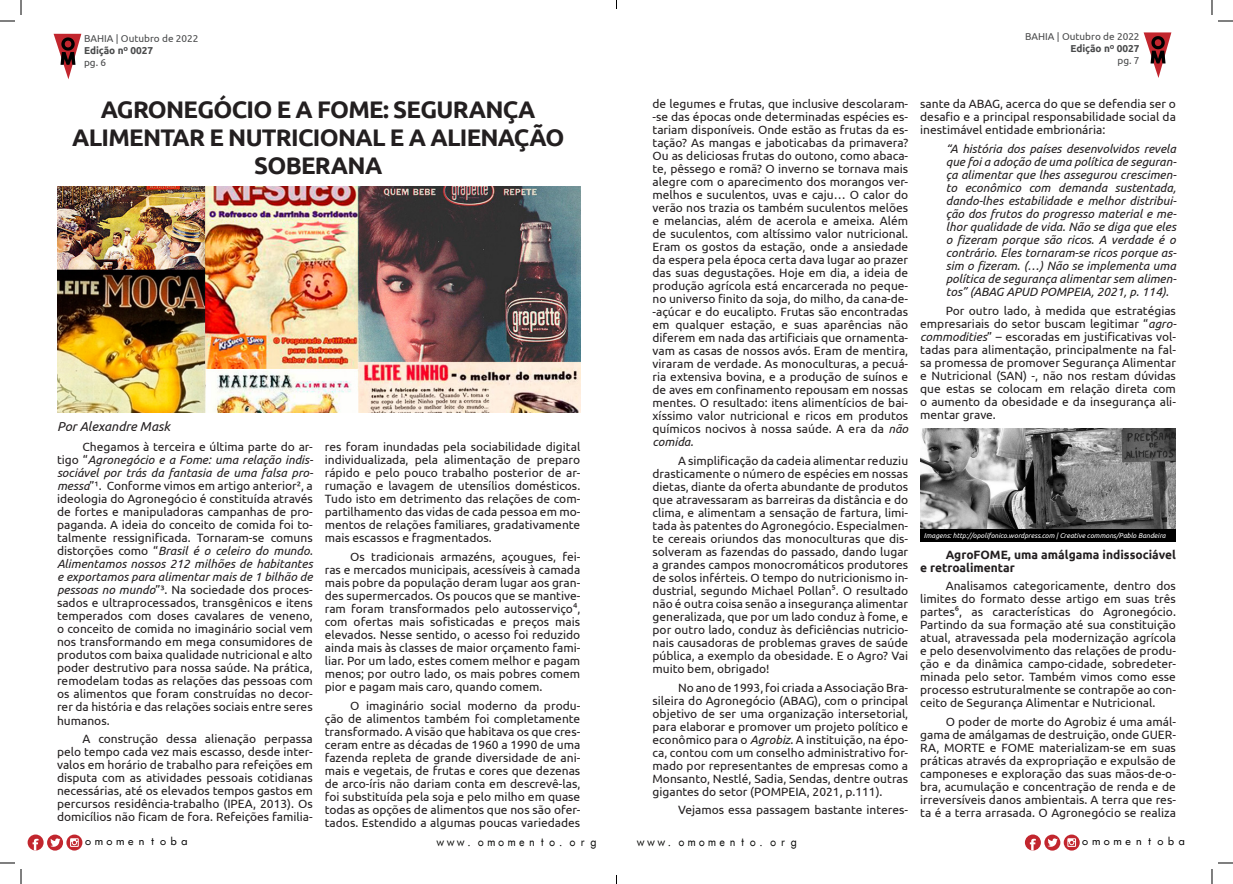
<style>
.page{position:relative;width:1233px;height:884px;background:#fff}
.page>*{position:absolute;margin:0;border:0;box-sizing:border-box;transform-origin:0 0}
.t1{font:700 24px/28px "Ubuntu";letter-spacing:-.03em;color:#231f20;text-align:center}
.t2{font:italic 13px "Ubuntu";color:#231f20}
.t3{font:12px/13px "Ubuntu";color:#231f20;text-align:justify}
.t4{font:italic 12px/13px "Ubuntu";color:#231f20;text-align:justify}
.t5{font:700 12px/13px "Ubuntu";color:#231f20}
.t6{font:11.6px "Futurist Fixed Width";color:#040503;scale:.88 1}
.t7{font:10.6px "Futurist Fixed Width";color:#000}
.t8{font:10px "Ubuntu";color:#494a4b}
.t9{font:700 10px "Ubuntu";color:#494a4b}
.t10{font:italic 7px "Ubuntu";color:#fff}
.s1{font-style:italic}
</style>
<div class="page">
<svg style="left:54px;top:34px;width:27px;height:45px"></svg>
<svg style="left:1143px;top:32px;width:28px;height:46px"></svg>
<svg style="left:1025px;top:834px;width:16px;height:16px"></svg>
<svg style="left:1044px;top:835px;width:16px;height:16px"></svg>
<svg style="left:1047px;top:838px;width:10px;height:9px"></svg>
<svg style="left:1063px;top:834px;width:16px;height:16px"></svg>
<svg style="left:1067px;top:838px;width:9px;height:9px"></svg>
<svg style="left:28px;top:834px;width:16px;height:16px"></svg>
<div style="left:47px;top:835px;width:16px;height:16px;background:#c2262e;border-radius:50%"></div>
<svg style="left:50px;top:838px;width:10px;height:9px"></svg>
<svg style="left:66px;top:834px;width:16px;height:16px"></svg>
<svg style="left:70px;top:838px;width:9px;height:9px"></svg>
<img style="left:57px;top:187px;width:523px;height:225px">
<div style="left:920px;top:528px;width:256px;height:14px;background:#000"></div>
<img style="left:920px;top:429px;width:256px;height:99px">
<svg style="left:1218px;top:20px;width:15px;height:2px"></svg>
<svg style="left:1218px;top:862px;width:15px;height:2px"></svg>
<svg style="left:0;top:0;width:22px;height:22px"></svg>
<svg style="left:0;top:862px;width:22px;height:22px"></svg>
<svg style="left:1211px;top:0;width:1px;height:15px"></svg>
<svg style="left:1211px;top:869px;width:1px;height:15px"></svg>
<p class="t8" style="left:84px;top:32px;width:116px">BAHIA | Outubro de 2022</p>
<p class="t9" style="left:84px;top:44px;width:71px">Edição nº 0027</p>
<p class="t8" style="left:84px;top:56px;width:24px">pg. 6</p>
<p class="t1" style="left:72px;top:95px;width:494px">AGRONEGÓCIO E A FOME: SEGURANÇA<br>ALIMENTAR E NUTRICIONAL E A ALIENAÇÃO<br>SOBERANA</p>
<p class="t2" style="left:57px;top:418px;width:115px">Por Alexandre Mask</p>
<p class="t3" style="left:57px;top:440px;width:258px;text-indent:26px">Chegamos à terceira e última parte do ar&shy;tigo “<span class="s1">Agronegócio e a Fome: uma relação indis&shy;sociável por trás da fantasia de uma falsa pro&shy;messa</span>”¹. Conforme vimos em artigo anterior², a ideologia do Agronegócio é constituída através de fortes e manipuladoras campanhas de pro&shy;paganda. A ideia do conceito de comida foi to&shy;talmente ressignificada. Tornaram-se comuns distorções como “<span class="s1">Brasil é o celeiro do mundo.<br>Alimentamos nossos 212 milhões de habitantes e exportamos para alimentar mais de 1 bilhão de pessoas no mundo</span>”³. Na sociedade dos proces&shy;sados e ultraprocessados, transgênicos e itens temperados com doses cavalares de veneno, o conceito de comida no imaginário social vem nos transformando em mega consumidores de produtos com baixa qualidade nutricional e alto poder destrutivo para nossa saúde. Na prática, remodelam todas as relações das pessoas com os alimentos que foram construídas no decor&shy;rer da história e das relações sociais entre seres humanos.</p>
<p class="t3" style="left:57px;top:732px;width:257px;text-indent:26px">A construção dessa alienação perpassa pelo tempo cada vez mais escasso, desde inter&shy;valos em horário de trabalho para refeições em disputa com as atividades pessoais cotidianas necessárias, até os elevados tempos gastos em percursos residência-trabalho (IPEA, 2013). Os domicílios não ficam de fora. Refeições familia-</p>
<p class="t3" style="left:325px;top:440px;width:257px">res foram inundadas pela sociabilidade digital individualizada, pela alimentação de preparo rápido e pelo pouco trabalho posterior de ar&shy;rumação e lavagem de utensílios domésticos.<br>Tudo isto em detrimento das relações de com&shy;partilhamento das vidas de cada pessoa em mo&shy;mentos de relações familiares, gradativamente mais escassos e fragmentados.</p>
<p class="t3" style="left:325px;top:550px;width:257px;text-indent:26px">Os tradicionais armazéns, açougues, fei&shy;ras e mercados municipais, acessíveis à camada mais pobre da população deram lugar aos gran&shy;des supermercados. Os poucos que se mantive&shy;ram foram transformados pelo autosserviço4, com ofertas mais sofisticadas e preços mais elevados. Nesse sentido, o acesso foi reduzido ainda mais às classes de maior orçamento fami&shy;liar. Por um lado, estes comem melhor e pagam menos; por outro lado, os mais pobres comem pior e pagam mais caro, quando comem.</p>
<p class="t3" style="left:325px;top:699px;width:257px;text-indent:26px">O imaginário social moderno da produ&shy;ção de alimentos também foi completamente transformado. A visão que habitava os que cres&shy;ceram entre as décadas de 1960 a 1990 de uma fazenda repleta de grande diversidade de ani&shy;mais e vegetais, de frutas e cores que dezenas de arco-íris não dariam conta em descrevê-las, foi substituída pela soja e pelo milho em quase todas as opções de alimentos que nos são ofer&shy;tados. Estendido a algumas poucas variedades</p>
<p class="t8" style="left:1025px;top:31px;width:116px">BAHIA | Outubro de 2022</p>
<p class="t9" style="left:1070px;top:43px;width:71px">Edição nº 0027</p>
<p class="t8" style="left:1117px;top:55px;width:24px">pg. 7</p>
<p class="t3" style="left:652px;top:97px;width:257px">de legumes e frutas, que inclusive descolaram--se das épocas onde determinadas espécies es&shy;tariam disponíveis. Onde estão as frutas da es&shy;tação? As mangas e jaboticabas da primavera?<br>Ou as deliciosas frutas do outono, como abaca&shy;te, pêssego e romã? O inverno se tornava mais alegre com o aparecimento dos morangos ver&shy;melhos e suculentos, uvas e caju… O calor do verão nos trazia os também suculentos melões e melancias, além de acerola e ameixa. Além de suculentos, com altíssimo valor nutricional.<br>Eram os gostos da estação, onde a ansiedade da espera pela época certa dava lugar ao prazer das suas degustações. Hoje em dia, a ideia de produção agrícola está encarcerada no peque&shy;no universo finito da soja, do milho, da cana-de--açúcar e do eucalipto. Frutas são encontradas em qualquer estação, e suas aparências não diferem em nada das artificiais que ornamenta&shy;vam as casas de nossos avós. Eram de mentira, viraram de verdade. As monoculturas, a pecuá&shy;ria extensiva bovina, e a produção de suínos e de aves em confinamento repousam em nossas mentes. O resultado: itens alimentícios de bai&shy;xíssimo valor nutricional e ricos em produtos químicos nocivos à nossa saúde. A era da <span class="s1">não comida.</span></p>
<p class="t3" style="left:652px;top:454px;width:257px;text-indent:26px">A simplificação da cadeia alimentar reduziu drasticamente o número de espécies em nossas dietas, diante da oferta abundante de produtos que atravessaram as barreiras da distância e do clima, e alimentam a sensação de fartura, limi&shy;tada às patentes do Agronegócio. Especialmen&shy;te cereais oriundos das monoculturas que dis&shy;solveram as fazendas do passado, dando lugar a grandes campos monocromáticos produtores de solos inférteis. O tempo do nutricionismo in&shy;dustrial, segundo Michael Pollan5. O resultado não é outra coisa senão a insegurança alimentar generalizada, que por um lado conduz à fome, e por outro lado, conduz às deficiências nutricio&shy;nais causadoras de problemas graves de saúde pública, a exemplo da obesidade. E o Agro? Vai muito bem, obrigado!</p>
<p class="t3" style="left:652px;top:680px;width:257px;text-indent:26px">No ano de 1993, foi criada a Associação Bra&shy;sileira do Agronegócio (ABAG), com o principal objetivo de ser uma organização intersetorial, para elaborar e promover um projeto político e econômico para o <span class="s1">Agrobiz</span>. A instituição, na épo&shy;ca, contou com um conselho administrativo for&shy;mado por representantes de empresas como a Monsanto, Nestlé, Sadia, Sendas, dentre outras gigantes do setor (POMPEIA, 2021, p.111).</p>
<p class="t3" style="left:678px;top:803px;width:232px">Vejamos essa passagem bastante interes-</p>
<p class="t3" style="left:920px;top:97px;width:257px">sante da ABAG, acerca do que se defendia ser o desafio e a principal responsabilidade social da inestimável entidade embrionária:</p>
<p class="t4" style="left:945px;top:142px;width:232px">“A história dos países desenvolvidos revela que foi a adoção de uma política de seguran&shy;ça alimentar que lhes assegurou crescimen&shy;to econômico com demanda sustentada, dando-lhes estabilidade e melhor distribui&shy;ção dos frutos do progresso material e me&shy;lhor qualidade de vida. Não se diga que eles o fizeram porque são ricos. A verdade é o contrário. Eles tornaram-se ricos porque as&shy;sim o fizeram. (…) Não se implementa uma política de segurança alimentar sem alimen&shy;tos” (ABAG APUD POMPEIA, 2021, p. 114).</p>
<p class="t3" style="left:920px;top:303px;width:258px;text-indent:26px">Por outro lado, à medida que estratégias empresariais do setor buscam legitimar “<span class="s1">agro&shy;commodities</span>” – escoradas em justificativas vol&shy;tadas para alimentação, principalmente na fal&shy;sa promessa de promover Segurança Alimentar e Nutricional (SAN) -, não nos restam dúvidas que estas se colocam em relação direta com o aumento da obesidade e da insegurança ali&shy;mentar grave.</p>
<p class="t10" style="left:924px;top:531px;width:243px">Imagens: http://opolifonico.wordpress.com | Creative commons/Pablo Bandeira</p>
<p class="t5" style="left:920px;top:548px;width:257px;text-indent:26px">AgroFOME, uma amálgama indissociável e retroalimentar</p>
<p class="t3" style="left:920px;top:579px;width:257px;text-indent:26px">Analisamos categoricamente, dentro dos limites do formato desse artigo em suas três partes6, as características do Agronegócio.<br>Partindo da sua formação até sua constituição atual, atravessada pela modernização agrícola e pelo desenvolvimento das relações de produ&shy;ção e da dinâmica campo-cidade, sobredeter&shy;minada pelo setor. Também vimos como esse processo estruturalmente se contrapõe ao con&shy;ceito de Segurança Alimentar e Nutricional.</p>
<p class="t3" style="left:920px;top:715px;width:257px;text-indent:26px">O poder de morte do Agrobiz é uma amál&shy;gama de amálgamas de destruição, onde GUER-RA, MORTE e FOME materializam-se em suas práticas através da expropriação e expulsão de camponeses e exploração das suas mãos-de-o&shy;bra, acumulação e concentração de renda e de irreversíveis danos ambientais. A terra que res&shy;ta é a terra arrasada. O Agronegócio se realiza</p>
<p class="t7" style="left:83px;top:834px;width:109px">omomentoba</p>
<p class="t6" style="left:435px;top:834px;width:187px">www.omomento.org</p>
<p class="t6" style="left:635px;top:834px;width:187px">www.omomento.org</p>
<p class="t7" style="left:1080px;top:834px;width:109px">omomentoba</p>
</div>
